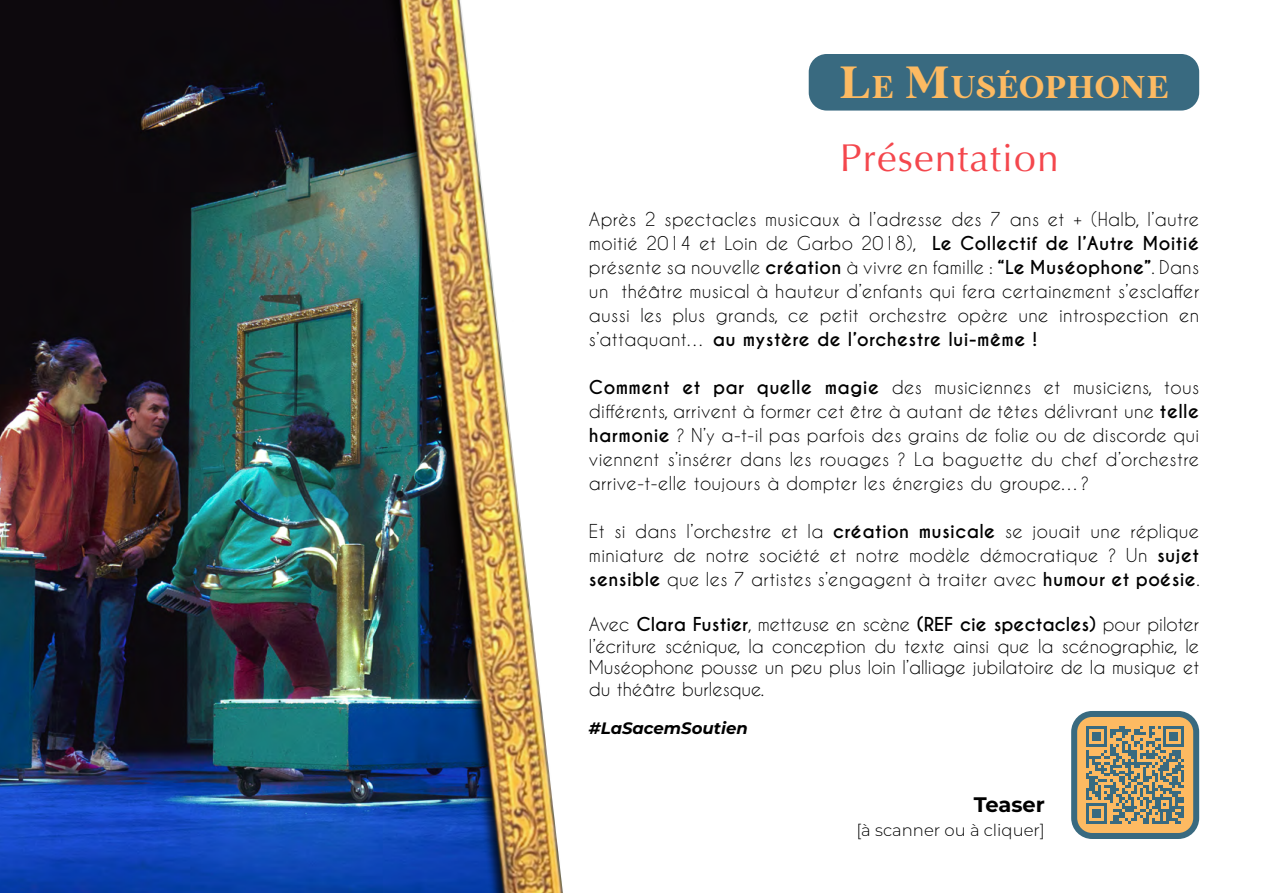
<style>
.page{position:relative;width:1263px;height:893px;background:#fff}
.page>*{position:absolute;margin:0;border:0;box-sizing:border-box;transform-origin:0 0}
.t1{font:39px "Optima";letter-spacing:.03em;color:#f4474d}
.t2{font:31.5px "MADE Sunflower";letter-spacing:.055em;color:#fdba62}
.t3{font:700 21px "Montserrat";color:#000}
.t4{font:18px/24px "Caviar Dreams";letter-spacing:.02em;color:#000;text-align:justify}
.t5{font:300 16.5px "Montserrat";color:#000}
.t6{font:italic 700 16.5px "Montserrat";color:#000}
.s1{font-size:45px}
.s2{font-weight:700}
</style>
<div class="page">
<img style="left:0;top:0;width:378px;height:893px">
<div style="left:809px;top:54px;width:390px;height:57px;background:#396a80;border-radius:18px"></div>
<div style="left:378px;top:0;width:195px;height:893px;background:#000;opacity:.75"></div>
<img style="left:399px;top:0;width:164px;height:893px">
<div style="left:1074px;top:714px;width:122px;height:122px;background:#fdba62;border-radius:18px"></div>
<svg style="left:1086px;top:726px;width:98px;height:98px"></svg>
<div style="left:1071px;top:711px;width:128px;height:128px;border:6px solid #396a80;border-radius:18px"></div>
<h2 class="t2" style="left:840px;top:70px;width:329px"><span class="s1">L</span>E <span class="s1">M</span>USÉOPHONE</h2>
<h1 class="t1" style="left:840px;top:136px;width:220px">Présentation</h1>
<p class="t4" style="left:589px;top:206px;width:612px">Après 2 spectacles musicaux à l’adresse des 7 ans et + (Halb, l’autre moitié 2014 et Loin de Garbo 2018), <span class="s2">Le Collectif de l’Autre Moitié </span>présente sa nouvelle <span class="s2">création</span> à vivre en famille : <span class="s2">“Le Muséophone”</span>. Dans un théâtre musical à hauteur d’enfants qui fera certainement s’esclaffer aussi les plus grands, ce petit orchestre opère une introspection en s’attaquant… <span class="s2">au mystère de l’orchestre lui-même !</span></p>
<p class="t4" style="left:589px;top:374px;width:612px"><span class="s2">Comment et par quelle magie</span> des musiciennes et musiciens, tous différents, arrivent à former cet être à autant de têtes délivrant une <span class="s2">telle harmonie</span> ? N’y a-t-il pas parfois des grains de folie ou de discorde qui viennent s’insérer dans les rouages ? La baguette du chef d’orchestre arrive-t-elle toujours à dompter les énergies du groupe…?</p>
<p class="t4" style="left:589px;top:518px;width:612px">Et si dans l’orchestre et la <span class="s2">création musicale</span> se jouait une réplique miniature de notre société et notre modèle démocratique ? Un <span class="s2">sujet sensible</span> que les 7 artistes s’engagent à traiter avec <span class="s2">humour et poésie</span>.</p>
<p class="t4" style="left:589px;top:613px;width:612px;line-height:21.6px">Avec <span class="s2">Clara Fustier</span>, metteuse en scène <span class="s2">(REF cie spectacles)</span> pour piloter l’écriture scénique, la conception du texte ainsi que la scénographie, le Muséophone pousse un peu plus loin l’alliage jubilatoire de la musique et du théâtre burlesque.</p>
<p class="t6" style="left:589px;top:717px;width:160px">#LaSacemSoutien</p>
<p class="t3" style="left:974px;top:790px;width:73px">Teaser</p>
<p class="t5" style="left:856px;top:819px;width:190px">[à scanner ou à cliquer]</p>
</div>
